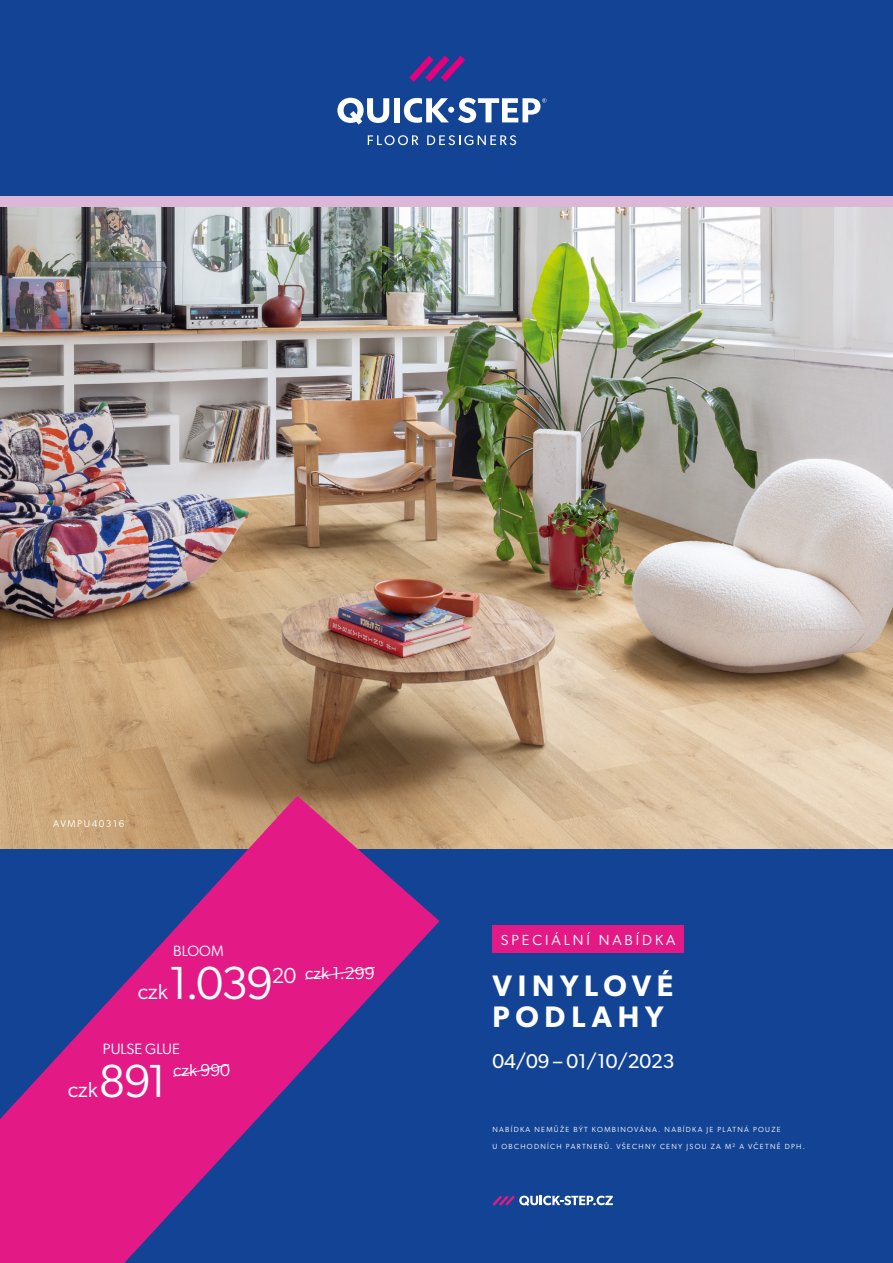
<style>
.page{position:relative;width:893px;height:1263px;background:#134395}
.page>*{position:absolute;margin:0;border:0;box-sizing:border-box;transform-origin:0 0}
.t1{font:600 29.7px/32px "Gibson";letter-spacing:.195em;color:#fff}
.t2{font:21.75px "Gibson";color:#fff}
.t3{font:20.02px "Gibson";letter-spacing:-.005em;color:#fff}
.t4{font:17.25px "Gibson";color:#fff}
.t5{font:15px "Gibson";color:#fff}
.t6{font:14.62px "Gibson";letter-spacing:.2em;color:#fff}
.t7{font:9.75px "Gibson";letter-spacing:.155em;color:#fff}
.t8{font:7.43px "Gibson";letter-spacing:.175em;color:#fff}
.s1{font-size:46.5px}
</style>
<div class="page">
<img style="left:0;top:207px;width:893px;height:641px">
<svg style="left:0;top:796px;width:439px;height:467px"></svg>
<svg style="left:409px;top:56px;width:56px;height:26px"></svg>
<svg style="left:368px;top:135px;width:50px;height:10px"></svg>
<svg style="left:427px;top:135px;width:89px;height:10px"></svg>
<svg style="left:337px;top:98px;width:52px;height:27px"></svg>
<div style="left:394px;top:98px;width:6px;height:24px;background:#fff"></div>
<svg style="left:404px;top:98px;width:142px;height:25px"></svg>
<svg style="left:492px;top:1195px;width:121px;height:11px"></svg>
<div style="left:492px;top:925px;width:192px;height:27px;background:#e31a85"></div>
<div style="left:0;top:196px;width:893px;height:11px;background:#ddb7d7"></div>
<svg style="left:305px;top:967px;width:70px;height:12px"></svg>
<svg style="left:173px;top:1064px;width:57px;height:13px"></svg>
<h3 class="t7" style="left:53px;top:818px;width:73px">AVMPU40316</h3>
<h3 class="t5" style="left:173px;top:942px;width:52px">BLOOM</h3>
<h2 class="t2" style="left:138px;top:979px;width:160px">czk<span class="s1">1.039</span>20</h2>
<h3 class="t4" style="left:305px;top:963px;width:71px">czk 1.299</h3>
<h3 class="t5" style="left:103px;top:1040px;width:78px">PULSE GLUE</h3>
<h3 class="t4" style="left:173px;top:1060px;width:58px">czk 990</h3>
<h2 class="t2" style="left:68px;top:1076px;width:101px">czk<span class="s1">891</span></h2>
<h3 class="t6" style="left:501px;top:931px;width:176px">SPECIÁLNÍ NABÍDKA</h3>
<h1 class="t1" style="left:492px;top:968px;width:182px">VINYLOVÉ<br>PODLAHY</h1>
<h3 class="t3" style="left:492px;top:1049px;width:183px">04/09 – 01/10/2023</h3>
<p class="t8" style="left:492px;top:1124px;width:290px">NABÍDKA NEMŮŽE BÝT KOMBINOVÁNA. NABÍDKA JE PLATNÁ POUZE</p>
<p class="t8" style="left:492px;top:1142px;width:314px">U OBCHODNÍCH PARTNERŮ. VŠECHNY CENY JSOU ZA M² A VČETNĚ DPH.</p>
</div>
